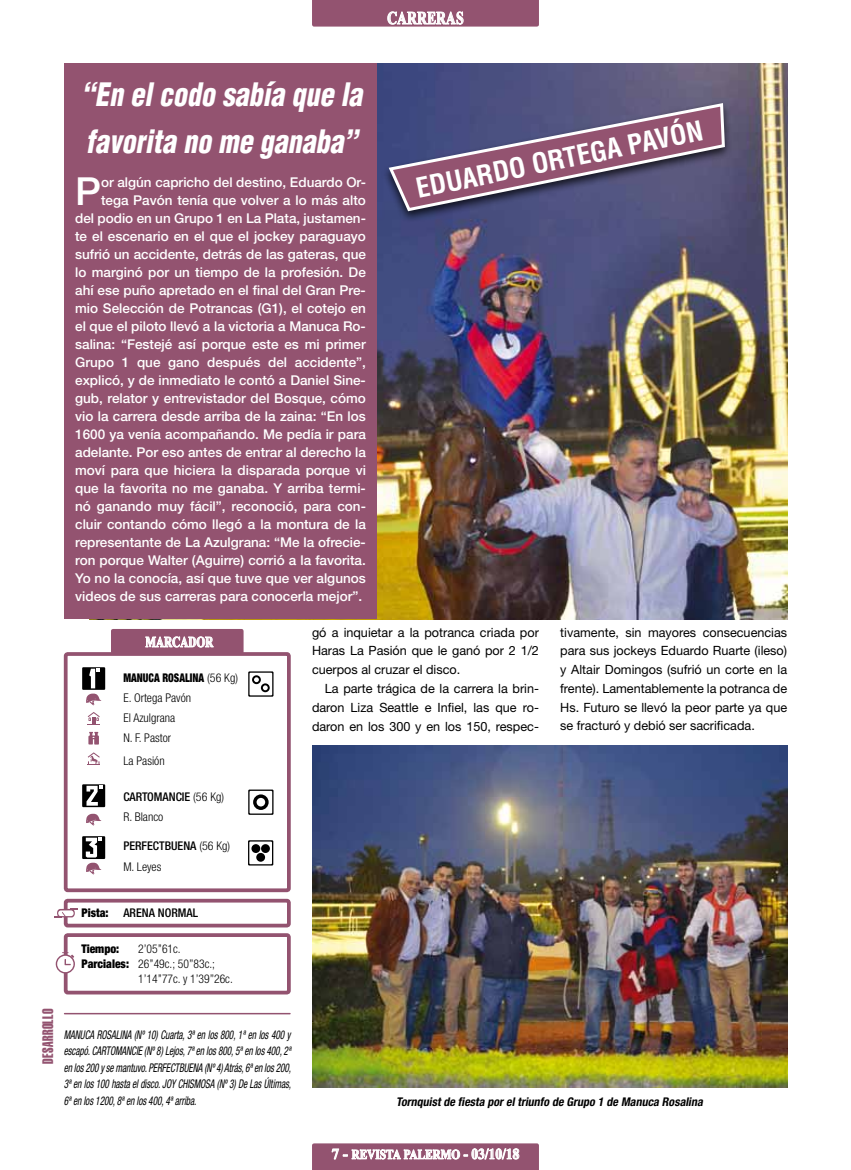
<style>
.page{position:relative;width:851px;height:1170px;background:#fff}
.page>*{position:absolute;margin:0;border:0;box-sizing:border-box;transform-origin:0 0}
.t1{font:500 38.7px "Helvetica Neue LT Std";color:#fff}
.t2{font:italic 900 condensed 31.5px/46.5px "Helvetica";color:#fff;scale:.89 1}
.t3{font:700 condensed 27px "Helvetica";color:#fff}
.t4{font:700 18px "Times New Roman";letter-spacing:.02em;color:#fff;scale:.75 1}
.t5{font:15px "Helvetica LT Std Extra Comp";letter-spacing:.025em;color:#935370}
.t6{font:700 15px "Times New Roman";letter-spacing:-.005em;color:#fff;scale:.75 1}
.t7{font:500 13.5px/18px "Helvetica Neue LT Std";color:#fff;text-align:right}
.t8{font:700 13.5px "Times New Roman";color:#fff;scale:.83 1}
.t9{font:12.75px/18.8px "Helvetica Neue LT Std";color:#000;text-align:justify}
.t10{font:italic condensed 12px/16.5px "Helvetica Neue LT Std";color:#000;text-align:justify;scale:.77 1}
.t11{font:300 condensed 12px/20.2px "Helvetica Neue LT Std";color:#000}
.t12{font:italic 700 condensed 12px "Helvetica Neue LT Std";color:#000}
.t13{font:900 condensed 12px/15px "Helvetica Neue LT Std";color:#000}
.t14{font:500 condensed 12px "Helvetica Neue LT Std";color:#000}
.s1{font-weight:900}
.s2{font-weight:500}
.s3{font-size:15px}
</style>
<div class="page">
<hr style="left:65px;top:1012px;width:225px;height:2px;background:#935370">
<div style="left:64px;top:933px;width:227px;height:61px;border:4px solid #935370;border-radius:2px"></div>
<div style="left:64px;top:898px;width:227px;height:29px;border:4px solid #935370;border-radius:2px"></div>
<svg style="left:55px;top:908px;width:22px;height:9px"></svg>
<svg style="left:56px;top:952px;width:19px;height:21px"></svg>
<div style="left:111px;top:629px;width:132px;height:25px;background:#935370;border-radius:2px"></div>
<div style="left:64px;top:652px;width:227px;height:240px;border:4px solid #935370;border-radius:2px"></div>
<svg style="left:145px;top:636px;width:68px;height:11px"></svg>
<svg style="left:86px;top:813px;width:16px;height:12px"></svg>
<div style="left:82px;top:667px;width:23px;height:22px;background:#000"></div>
<svg style="left:85px;top:668px;width:17px;height:37px"></svg>
<div style="left:82px;top:784px;width:23px;height:23px;background:#000"></div>
<svg style="left:86px;top:785px;width:16px;height:20px"></svg>
<div style="left:82px;top:836px;width:23px;height:23px;background:#000"></div>
<svg style="left:85px;top:837px;width:17px;height:37px"></svg>
<svg style="left:88px;top:712px;width:12px;height:13px"></svg>
<svg style="left:88px;top:731px;width:11px;height:14px"></svg>
<svg style="left:88px;top:752px;width:12px;height:13px"></svg>
<svg style="left:312px;top:1143px;width:227px;height:26px;background:#a57189"></svg>
<svg style="left:312px;top:0;width:227px;height:27px;background:#9d627d"></svg>
<img style="left:376px;top:64px;width:411px;height:555px">
<img style="left:312px;top:745px;width:475px;height:341px">
<div style="left:64px;top:64px;width:312px;height:555px;background:#935370"></div>
<svg style="left:248px;top:671px;width:25px;height:25px"></svg>
<svg style="left:248px;top:789px;width:25px;height:25px"></svg>
<svg style="left:248px;top:840px;width:25px;height:25px"></svg>
<div style="left:251px;top:844px;width:9px;height:8px;background:#000;border-radius:50%"></div>
<div style="left:261px;top:844px;width:9px;height:8px;background:#000;border-radius:50%"></div>
<div style="left:256px;top:852px;width:9px;height:9px;background:#000;border-radius:50%"></div>
<div style="left:380px;top:99px;width:351px;height:123px;background:#000;opacity:.75"></div>
<svg style="left:386px;top:101px;width:340px;height:112px;background:#6d597d"></svg>
<h3 class="t4" style="left:387px;top:6px;width:103px">CARRERAS</h3>
<h2 class="t2" style="left:81px;top:71px;width:325px">“En elcodo sabía que la favorita no me ganaba”</h2>
<h1 class="t1" style="left:75px;top:168px;width:27px">P</h1>
<p class="t7" style="left:75px;top:173px;width:292px">or algún capricho del destino, Eduardo Or&shy;tega Pavón tenía que volver a lo más alto<br>del podio en un Grupo 1 en La Plata, justamen&shy;te el escenario en el que el jockey paraguayo sufrió un accidente, detrás de las gateras, que lo marginó por un tiempo de la profesión. De ahí ese puño apretado en el final del Gran Pre&shy;mio Selección de Potrancas (G1), el cotejo en el que el piloto llevó a la victoria a Manuca Ro&shy;salina: “Festejé así porque este es mi primer Grupo 1 que gano después del accidente”, explicó, y de inmediato le contó a Daniel Sine&shy;gub, relator y entrevistador del Bosque, cómo vio la carrera desde arriba de la zaina: “En los 1600 ya venía acompañando. Me pedía ir para adelante. Por eso antes de entrar al derecho la moví para que hiciera la disparada porque vi que la favorita no me ganaba. Y arriba termi&shy;nó ganando muy fácil”, reconoció, para con&shy;cluir contando cómo llegó a la montura de la representante de La Azulgrana: “Me la ofrecie&shy;ron porque Walter (Aguirre) corrió a la favorita.<br>Yo no la conocía, así que tuve que ver algunos videos de sus carreras para conocerla mejor”.</p>
<h3 class="t3" style="left:413px;top:170px;width:293px;rotate:-11deg">EDUARDO ORTEGA PAVÓN</h3>
<p class="t6" style="left:145px;top:631px;width:92px">MARCADOR</p>
<p class="t11" style="left:123px;top:667px;width:116px"><span class="s1">MANUCA ROSALINA</span> (56 Kg)<br>E. Ortega Pavón<br>El Azulgrana<br>N. F. Pastor</p>
<p class="t11" style="left:123px;top:750px;width:43px">La Pasión</p>
<p class="t11" style="left:123px;top:786px;width:102px"><span class="s2">CARTOMANCIE</span> (56 Kg)<br>R. Blanco</p>
<p class="t11" style="left:123px;top:836px;width:108px"><span class="s2">PERFECTBUENA</span> (56 Kg)<br>M. Leyes</p>
<p class="t9" style="left:312px;top:622px;width:228px">gó a inquietar a la potranca criada por Haras La Pasión que le ganó por 2 1/2 cuerpos al cruzar el disco.</p>
<p class="t9" style="left:312px;top:678px;width:228px;text-indent:13px">La parte trágica de la carrera la brin&shy;daron Liza Seattle e Infiel, las que ro&shy;daron en los 300 y en los 150, respec-</p>
<p class="t9" style="left:560px;top:622px;width:228px">tivamente, sin mayores consecuencias para sus jockeys Eduardo Ruarte (ileso) y Altair Domingos (sufrió un corte en la frente). Lamentablemente la potranca de Hs. Futuro se llevó la peor parte ya que se fracturó y debió ser sacrificada.</p>
<p class="t5" style="left:39px;top:1063px;width:56px;rotate:-90deg">DESARROLLO</p>
<p class="t14" style="left:123px;top:905px;width:76px">ARENA NORMAL</p>
<p class="t11" style="left:138px;top:941px;width:96px;line-height:15px">2’05’’61c.<br>26’’49c.; 50’’83c.;<br>1’14’’77c. y 1’39’’26c.</p>
<p class="t13" style="left:81px;top:905px;width:29px">Pista:</p>
<p class="t13" style="left:81px;top:941px;width:49px">Tiempo:<br>Parciales:</p>
<p class="t10" style="left:64px;top:1025px;width:300px">MANUCAROSALINA(Nº10) Cuarta,3ªenlos800,1ªenlos400y escapó.CARTOMANCIE(Nº8) Lejos,7ªenlos800,5ªenlos400,2ª enlos200ysemantuvo.PERFECTBUENA(Nº4) Atrás,6ªenlos200, 3ªenlos100hastaeldisco.JOYCHISMOSA(Nº3) DeLasÚltimas, 6ªenlos1200,8ªenlos400,4ªarriba.</p>
<p class="t12" style="left:396px;top:1094px;width:311px">Tornquistde fiesta poreltriunfo de Grupo 1 de Manuca Rosalina</p>
<p class="t8" style="left:331px;top:1144px;width:228px"><span class="s3">7 -</span> REVISTA PALERMO <span class="s3">- 03/10/18</span></p>
</div>
